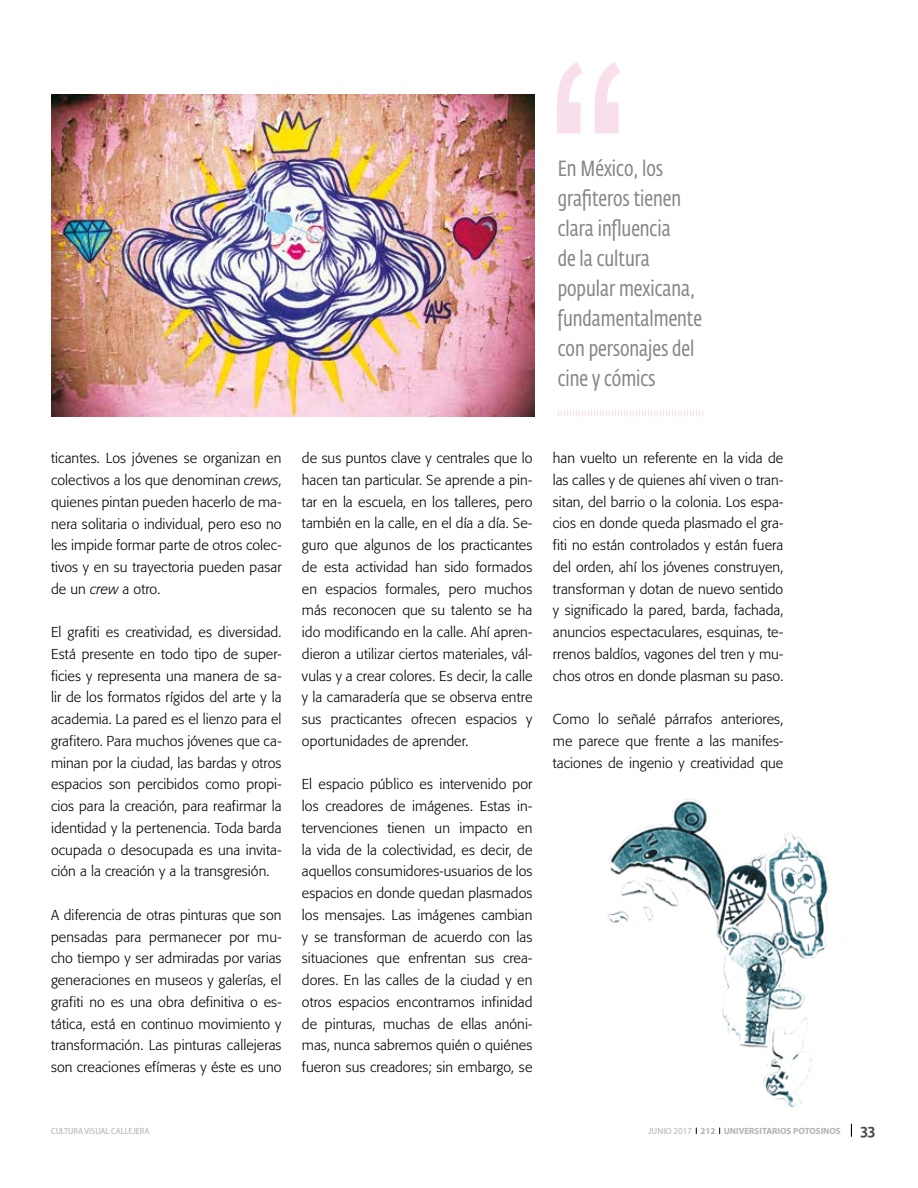
<style>
.page{position:relative;width:918px;height:1188px;background:#fff}
.page>*{position:absolute;margin:0;border:0;box-sizing:border-box;transform-origin:0 0}
.t1{font:21.75px/30px "Fedra Sans Cond Std";color:#868685}
.t2{font:700 15px "Daxline Pro";color:#4a4a49}
.t3{font:300 14.25px/21.8px "Formata";letter-spacing:.005em;color:#000;text-align:justify}
.t4{font:700 9px "Myriad Pro";color:#b3b2b2}
.t5{font:semi-condensed 9px "Myriad Pro";color:#b3b2b2}
.s1{font-style:italic}
.s2{font-weight:400}
</style>
<div class="page">
<svg style="left:851px;top:1124px;width:1px;height:13px"></svg>
<img style="left:51px;top:94px;width:483px;height:322px">
<svg style="left:557px;top:62px;width:63px;height:71px"></svg>
<svg style="left:558px;top:410px;width:145px;height:6px"></svg>
<img style="left:607px;top:798px;width:223px;height:309px">
<h1 class="t1" style="left:558px;top:154px;width:146px">En México, los grafiteros tienen clara influencia<br>de la cultura popular mexicana, fundamentalmente con personajes del cine y cómics</h1>
<p class="t3" style="left:51px;top:448px;width:232px">ticantes. Los jóvenes se organizan en colectivos a los que denominan <span class="s1">crews</span>, quienes pintan pueden hacerlo de ma&shy;nera solitaria o individual, pero eso no les impide formar parte de otros colec&shy;tivos y en su trayectoria pueden pasar de un <span class="s1">crew</span> a otro.</p>
<p class="t3" style="left:51px;top:622px;width:232px">El grafiti es creatividad, es diversidad.<br>Está presente en todo tipo de super&shy;ficies y representa una manera de sa&shy;lir de los formatos rígidos del arte y la academia. La pared es el lienzo para el grafitero. Para muchos jóvenes que ca&shy;minan por la ciudad, las bardas y otros espacios son percibidos como propi&shy;cios para la creación, para reafirmar la identidad y la pertenencia. Toda barda ocupada o desocupada es una invita&shy;ción a la creación y a la transgresión.</p>
<p class="t3" style="left:51px;top:904px;width:232px">A diferencia de otras pinturas que son pensadas para permanecer por mu&shy;cho tiempo y ser admiradas por varias generaciones en museos y galerías, el grafiti no es una obra definitiva o es&shy;tática, está en continuo movimiento y transformación. Las pinturas callejeras son creaciones efímeras y éste es uno</p>
<p class="t3" style="left:302px;top:447px;width:232px">de sus puntos clave y centrales que lo hacen tan particular. Se aprende a pin&shy;tar en la escuela, en los talleres, pero también en la calle, en el día a día. Se&shy;guro que algunos de los practicantes de esta actividad han sido formados en espacios formales, pero muchos más reconocen que su talento se ha ido modificando en la calle. Ahí apren&shy;dieron a utilizar ciertos materiales, vál&shy;vulas y a crear colores. Es decir, la calle y la camaradería que se observa entre sus practicantes ofrecen espacios y oportunidades de aprender.</p>
<p class="t3" style="left:302px;top:774px;width:232px">El espacio público es intervenido por los creadores de imágenes. Estas in&shy;tervenciones tienen un impacto en la vida de la colectividad, es decir, de aquellos consumidores-usuarios de los espacios en donde quedan plasmados los mensajes. Las imágenes cambian y se transforman de acuerdo con las situaciones que enfrentan sus crea&shy;dores. En las calles de la ciudad y en otros espacios encontramos infinidad de pinturas, muchas de ellas anóni&shy;mas, nunca sabremos quién o quiénes fueron sus creadores; sin embargo, se</p>
<p class="t3" style="left:553px;top:447px;width:232px">han vuelto un referente en la vida de las calles y de quienes ahí viven o tran&shy;sitan, del barrio o la colonia. Los espa&shy;cios en donde queda plasmado el gra&shy;fiti no están controlados y están fuera del orden, ahí los jóvenes construyen, transforman y dotan de nuevo sentido y significado la pared, barda, fachada, anuncios espectaculares, esquinas, te&shy;rrenos baldíos, vagones del tren y mu&shy;chos otros en donde plasman su paso.</p>
<p class="t3" style="left:553px;top:708px;width:232px">Como lo señalé párrafos anteriores, me parece que frente a las manifes&shy;taciones de ingenio y creatividad que</p>
<p class="t5" style="left:51px;top:1125px;width:100px">CULTURA VISUAL CALLEJERA</p>
<p class="t4" style="left:648px;top:1125px;width:194px"><span class="s2">JUNIO 2017</span> 212 UNIVERSITARIOS POTOSINOS</p>
<p class="t2" style="left:860px;top:1120px;width:17px">33</p>
</div>
